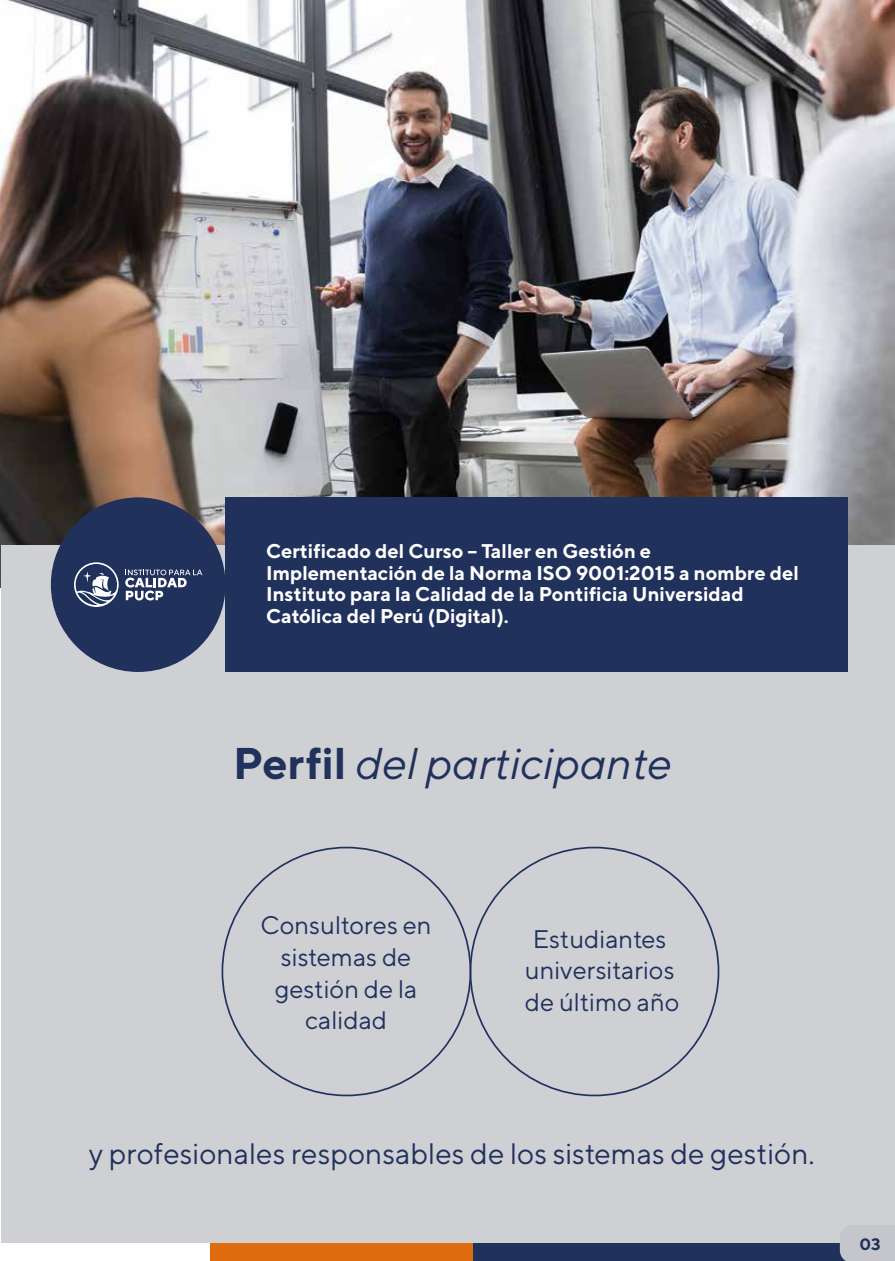
<style>
.page{position:relative;width:895px;height:1261px;background:#fff}
.page>*{position:absolute;margin:0;border:0;box-sizing:border-box;transform-origin:0 0}
.t1{font:italic 44.4px "TT Norms";color:#20315c}
.t2{font:29.55px "TT Norms";color:#20315c}
.t3{font:25.5px/31.8px "TT Norms";color:#20315c;text-align:center}
.t4{font:700 19.8px/21.5px "TT Norms";color:#fff}
.t5{font:700 16.5px "TT Norms";color:#20315c}
.s1{font-weight:700;font-style:normal}
</style>
<div class="page">
<img style="left:0;top:0;width:894px;height:587px">
<div style="left:2px;top:545px;width:892px;height:716px;background:#ced0d4"></div>
<div style="left:225px;top:497px;width:622px;height:175px;background:#20315c"></div>
<div style="left:51px;top:497px;width:174px;height:175px;background:#20315c;border-radius:50%"></div>
<svg style="left:125px;top:570px;width:77px;height:30px"></svg>
<svg style="left:74px;top:562px;width:45px;height:45px"></svg>
<div style="left:0;top:1243px;width:211px;height:18px;background:#fff"></div>
<div style="left:211px;top:1243px;width:262px;height:18px;background:#df6b0f"></div>
<div style="left:473px;top:1243px;width:420px;height:18px;background:#20315c"></div>
<svg style="left:839px;top:1243px;width:54px;height:18px"></svg>
<p class="t4" style="left:266px;top:540px;width:534px">Certificado del Curso – Taller en Gestión e Implementación de la Norma ISO 9001:2015 a nombre del Instituto para la Calidad de la Pontificia Universidad Católica del Perú (Digital).</p>
<h1 class="t1" style="left:233px;top:737px;width:440px"><span class="s1">Perfil</span> del participante</h1>
<p class="t3" style="left:260px;top:909px;width:172px">Consultores en sistemas de gestión de la calidad</p>
<p class="t3" style="left:525px;top:922px;width:156px">Estudiantes universitarios de último año</p>
<h2 class="t2" style="left:89px;top:1136px;width:727px">y profesionales responsables de los sistemas de gestión.</h2>
<p class="t5" style="left:859px;top:1233px;width:23px">03</p>
</div>
